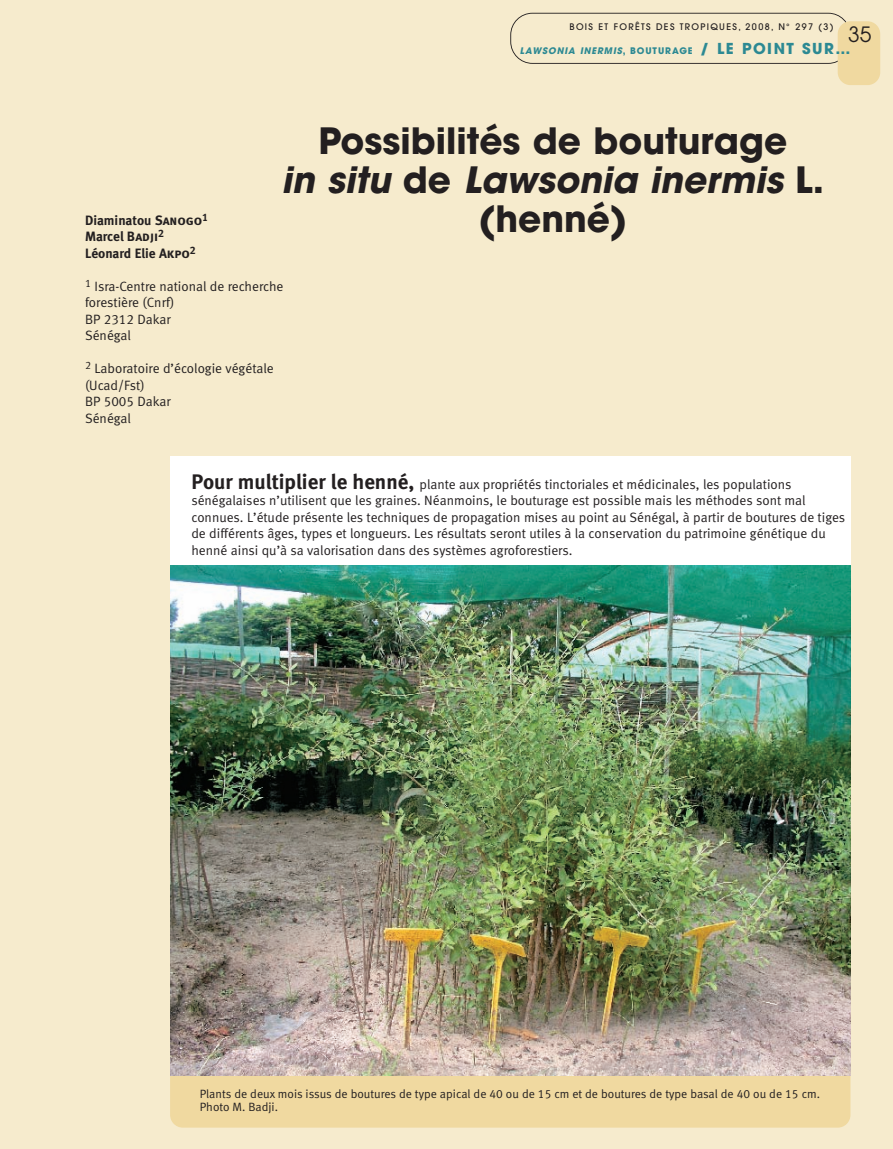
<style>
.page{position:relative;width:893px;height:1149px;background:#fff}
.page>*{position:absolute;margin:0;border:0;box-sizing:border-box;transform-origin:0 0}
.t1{font:700 36px/39px "Avant Garde";color:#231f20;text-align:center}
.t2{font:21px "Avant Garde";color:#231f20}
.t3{font:13.5px/16.5px "Meta Normal LF";color:#231f20}
.t4{font:13.5px/16.5px "Meta Bold LF";color:#231f20}
.t5{font:12px/13.5px "Meta Normal LF";color:#231f20}
.t6{font:500 9px "Avant Garde";letter-spacing:.15em;color:#231f20}
.t7{font:italic 700 9px "Avant Garde";letter-spacing:.1em;color:#2c8993}
.s1{font-style:normal}
.s2{font-style:normal;font-size:15px}
.s3{font-style:italic}
.s4{font-family:"Meta Bold LF Caps"}
.s5{font-family:"Meta Bold LF";font-size:21px}
</style>
<div class="page">
<div style="left:0;top:0;width:893px;height:1148px;background:#f6ebcd"></div>
<svg style="left:510px;top:13px;width:337px;height:51px"></svg>
<div style="left:838px;top:21px;width:42px;height:64px;background:#f0d9a0;border-radius:13px"></div>
<div style="left:170px;top:927px;width:680px;height:200px;background:#f0d9a0;border-radius:13px"></div>
<div style="left:170px;top:456px;width:680px;height:168px;background:#fff"></div>
<img style="left:170px;top:565px;width:680px;height:510px">
<p class="t6" style="left:569px;top:23px;width:266px">BOIS ET FORÊTS DES TROPIQUES, 2008, N° 297 (3)</p>
<h2 class="t2" style="left:848px;top:26px;width:25px">35</h2>
<p class="t7" style="left:520px;top:47px;width:332px">LAWSONIA INERMIS<span class="s1">, BOUTURAGE</span> <span class="s2">/ LE POINT SUR…</span></p>
<h1 class="t1" style="left:282px;top:126px;width:544px">Possibilités de bouturage<br><span class="s3">in situ</span> de <span class="s3">Lawsonia inermis</span> L. (henné)</h1>
<p class="t4" style="left:85px;top:213px;width:125px">Diaminatou <span class="s4">Sanogo</span><sup>1<br></sup>Marcel <span class="s4">Badji</span><sup>2<br></sup>Léonard Elie <span class="s4">Akpo</span><sup>2</sup></p>
<p class="t3" style="left:85px;top:279px;width:200px"><sup>1</sup> Isra-Centre national de recherche forestière (Cnrf)<br>BP 2312 Dakar<br>Sénégal</p>
<p class="t3" style="left:85px;top:361px;width:190px"><sup>2</sup> Laboratoire d’écologie végétale (Ucad/Fst)<br>BP 5005 Dakar<br>Sénégal</p>
<p class="t3" style="left:191px;top:477px;width:655px"><span class="s5">Pour multiplier le henné,</span> plante aux propriétés tinctoriales et médicinales, les populations sénégalaises n’utilisent que les graines. Néanmoins, le bouturage est possible mais les méthodes sont mal connues. L’étude présente les techniques de propagation mises au point au Sénégal, à partir de boutures de tiges de différents âges, types et longueurs. Les résultats seront utiles à la conservation du patrimoine génétique du henné ainsi qu’à sa valorisation dans des systèmes agroforestiers.</p>
<p class="t5" style="left:200px;top:1087px;width:622px">Plants de deux mois issus de boutures de type apical de 40 ou de 15 cm et de boutures de type basal de 40 ou de 15 cm.<br>Photo M. Badji.</p>
</div>
